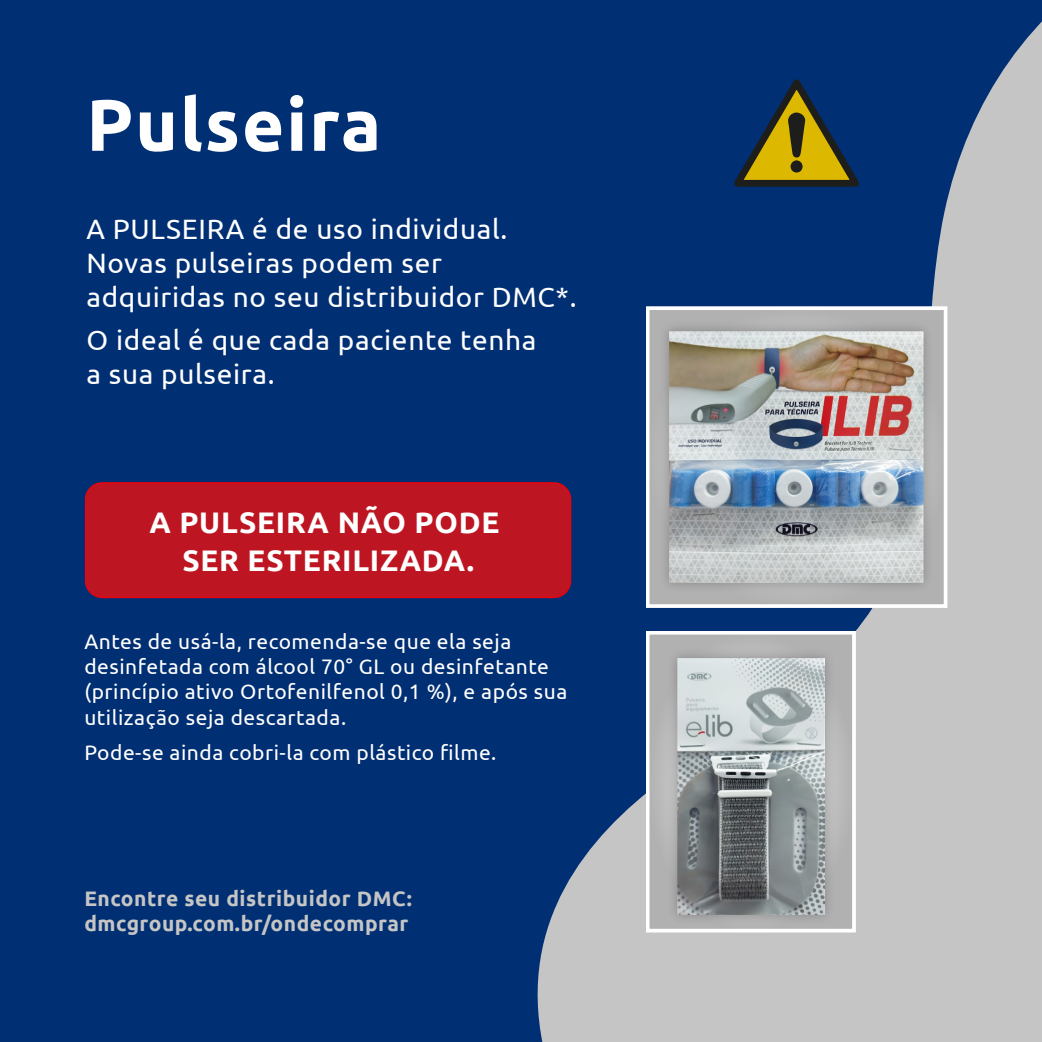
<style>
.page{position:relative;width:1042px;height:1042px;background:#002f73}
.page>*{position:absolute;margin:0;border:0;box-sizing:border-box;transform-origin:0 0}
.t1{font:700 72.8px "Ubuntu";letter-spacing:.025em;color:#fff}
.t2{font:700 29.75px/37.6px "Ubuntu";letter-spacing:.025em;color:#fff;text-align:center}
.t3{font:28px/33.6px "Ubuntu";letter-spacing:.025em;color:#fff}
.t4{font:21px/25.2px "Ubuntu";letter-spacing:.025em;color:#fff}
.t5{font:700 21px/25.2px "Ubuntu";letter-spacing:.025em;color:#c5c5c5}
</style>
<div class="page">
<svg style="left:518px;top:21px;width:524px;height:1021px"></svg>
<svg style="left:728px;top:69px;width:139px;height:124px"></svg>
<div style="left:790px;top:160px;width:12px;height:13px;background:#1d1d1b;border-radius:50%"></div>
<div style="left:86px;top:483px;width:484px;height:114px;background:#bd1622;border-radius:17px"></div>
<div style="left:85px;top:482px;width:486px;height:116px;border:2px solid #e20613;border-radius:17px"></div>
<img style="left:651px;top:311px;width:291px;height:292px">
<div style="left:646px;top:306px;width:301px;height:302px;border:4px solid #fff"></div>
<svg style="left:651px;top:636px;width:199px;height:291px;background:#a1a6a7"></svg>
<div style="left:646px;top:631px;width:209px;height:301px;border:4px solid #fff"></div>
<h1 class="t1" style="left:86px;top:81px;width:296px">Pulseira</h1>
<h3 class="t3" style="left:86px;top:212px;width:492px">A PULSEIRA é de uso individual.<br>Novas pulseiras podem ser adquiridas no seu distribuidor DMC*.</h3>
<h3 class="t3" style="left:86px;top:323px;width:451px">O ideal é que cada paciente tenha a sua pulseira.</h3>
<h2 class="t2" style="left:149px;top:503px;width:351px">A PULSEIRA NÃO PODE<br>SER ESTERILIZADA.</h2>
<p class="t4" style="left:84px;top:628px;width:484px">Antes de usá-la, recomenda-se que ela seja desinfetada com álcool 70° GL ou desinfetante (princípio ativo Ortofenilfenol 0,1 %), e após sua utilização seja descartada.</p>
<p class="t4" style="left:84px;top:739px;width:414px">Pode-se ainda cobri-la com plástico filme.</p>
<p class="t5" style="left:84px;top:885px;width:329px">Encontre seu distribuidor DMC: dmcgroup.com.br/ondecomprar</p>
</div>
